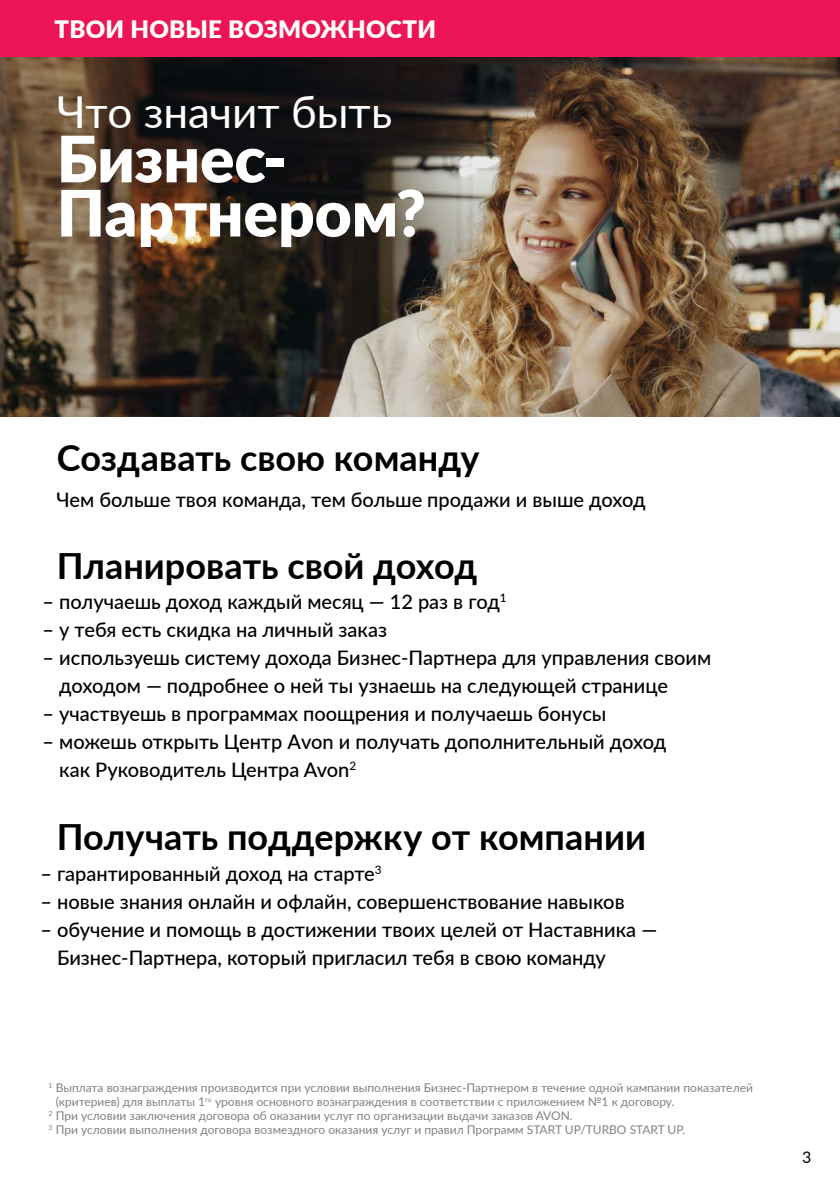
<style>
.page{position:relative;width:840px;height:1191px;background:#fff}
.page>*{position:absolute;margin:0;border:0;box-sizing:border-box;transform-origin:0 0}
.t1{font:900 64px/54.2px "Lato";color:#fff}
.t2{font:44px "Lato";color:#fff}
.t3{font:700 36px "Lato";color:#000}
.t4{font:900 24px "Lato";letter-spacing:.005em;color:#fff}
.t5{font:500 20px/28px "Lato";color:#000}
.t6{font:16px "Lato";color:#000}
.t7{font:12px "Lato";color:#808285}
</style>
<div class="page">
<img style="left:0;top:57px;width:839px;height:360px">
<div style="left:0;top:0;width:839px;height:57px;background:#ed1557"></div>
<p class="t4" style="left:55px;top:11px;width:383px">ТВОИ НОВЫЕ ВОЗМОЖНОСТИ</p>
<h2 class="t2" style="left:57px;top:81px;width:336px">Что значит быть</h2>
<h1 class="t1" style="left:57px;top:135px;width:370px">Бизнес-<br>Партнером?</h1>
<h3 class="t3" style="left:57px;top:431px;width:424px">Создавать свою команду</h3>
<p class="t5" style="left:57px;top:487px;width:590px">Чем больше твоя команда, тем больше продажи и выше доход</p>
<h3 class="t3" style="left:57px;top:539px;width:422px">Планировать свой доход</h3>
<p class="t5" style="left:43px;top:589px;width:465px">– получаешь доход каждый месяц — 12 раз в год<sup>1</sup></p>
<p class="t5" style="left:43px;top:617px;width:346px">– у тебя есть скидка на личный заказ</p>
<p class="t5" style="left:59px;top:645px;width:653px;text-indent:-17px">– используешь систему дохода Бизнес-Партнера для управления своим доходом — подробнее о ней ты узнаешь на следующей странице</p>
<p class="t5" style="left:43px;top:701px;width:565px">– участвуешь в программах поощрения и получаешь бонусы</p>
<p class="t5" style="left:59px;top:729px;width:608px;text-indent:-17px">– можешь открыть Центр Аvon и получать дополнительный доход как Руководитель Центра Avon<sup>2</sup></p>
<h3 class="t3" style="left:57px;top:810px;width:590px">Получать поддержку от компании</h3>
<p class="t5" style="left:40px;top:861px;width:342px">– гарантированный доход на старте<sup>3</sup></p>
<p class="t5" style="left:40px;top:889px;width:585px">– новые знания онлайн и офлайн, совершенствование навыков</p>
<p class="t5" style="left:57px;top:917px;width:601px;text-indent:-17px">– обучение и помощь в достижении твоих целей от Наставника —<br>Бизнес-Партнера, который пригласил тебя в свою команду</p>
<p class="t7" style="left:49px;top:1079px;width:705px"><sup>1</sup> Выплата вознаграждения производится при условии выполнения Бизнес-Партнером в течение одной кампании показателей</p>
<p class="t7" style="left:56px;top:1093px;width:620px">(критериев) для выплаты 1<sup>го</sup> уровня основного вознаграждения в соответствии с приложением №1 к договору.</p>
<p class="t7" style="left:49px;top:1107px;width:525px"><sup>2</sup> При условии заключения договора об оказании услуг по организации выдачи заказов AVON.</p>
<p class="t7" style="left:49px;top:1121px;width:638px"><sup>3</sup> При условии выполнения договора возмездного оказания услуг и правил Программ START UP/TURBO START UP.</p>
<p class="t6" style="left:801px;top:1145px;width:11px">3</p>
</div>
